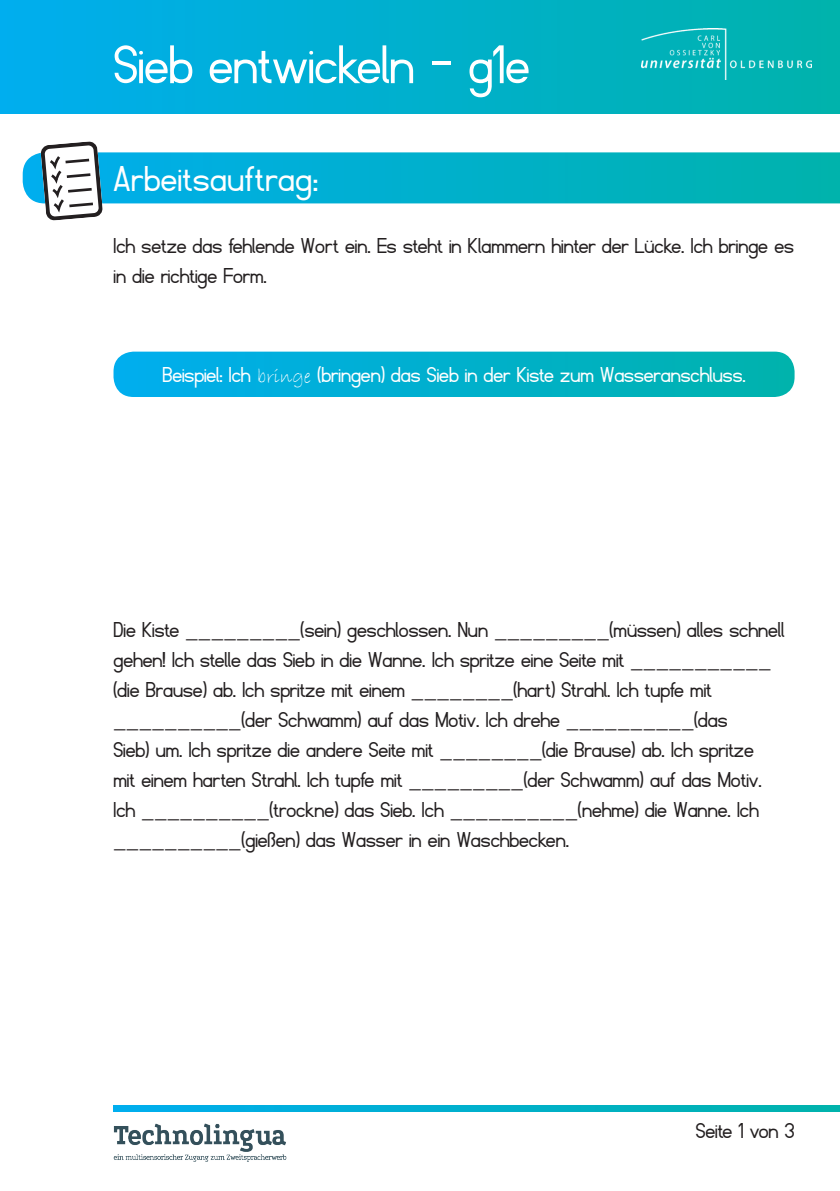
<style>
.page{position:relative;width:840px;height:1191px;background:#fff}
.page>*{position:absolute;margin:0;border:0;box-sizing:border-box;transform-origin:0 0}
.t1{font:60px "Fibel Nord";color:#fff}
.t2{font:40px "Fibel Nord";letter-spacing:.02em;color:#fff}
.t3{font:24px/30px "Fibel Nord";color:#231f20}
.t4{font:24px "Fibel Nord";color:#fff}
.s1{font-family:"Bradley Hand ITC";font-size:20px}
</style>
<div class="page">
<svg style="left:113px;top:1106px;width:726px;height:5px;background:#00afcc"></svg>
<div style="left:0;top:0;width:839px;height:113px;background:linear-gradient(to right,#00adee,#01b3ac)"></div>
<svg style="left:23px;top:152px;width:816px;height:51px;background:#03b1ca"></svg>
<svg style="left:113px;top:351px;width:681px;height:46px;background:#06b1cd"></svg>
<svg style="left:40px;top:141px;width:63px;height:80px"></svg>
<img style="left:113px;top:1123px;width:173px;height:39px">
<img style="left:641px;top:29px;width:170px;height:50px">
<h1 class="t1" style="left:113px;top:34px;width:417px">Sieb entwickeln - g1e</h1>
<h2 class="t2" style="left:113px;top:158px;width:206px">Arbeitsauftrag:</h2>
<p class="t3" style="left:113px;top:231px;width:681px">Ich setze das fehlende Wort ein. Es steht in Klammern hinter der Lücke. Ich bringe es in die richtige Form.</p>
<p class="t4" style="left:162px;top:362px;width:584px">Beispiel: Ich <span class="s1">bringe</span> (bringen) das Sieb in der Kiste zum Wasseranschluss.</p>
<p class="t3" style="left:113px;top:615px;width:672px">Die Kiste _________(sein) geschlossen. Nun _________(müssen) alles schnell gehen! Ich stelle das Sieb in die Wanne. Ich spritze eine Seite mit ___________ (die Brause) ab. Ich spritze mit einem ________(hart) Strahl. Ich tupfe mit __________(der Schwamm) auf das Motiv. Ich drehe __________(das<br>Sieb) um. Ich spritze die andere Seite mit ________(die Brause) ab. Ich spritze<br>mit einem harten Strahl. Ich tupfe mit _________(der Schwamm) auf das Motiv.<br>Ich __________(trockne) das Sieb. Ich __________(nehme) die Wanne. Ich __________(gießen) das Wasser in ein Waschbecken.</p>
<p class="t3" style="left:695px;top:1116px;width:100px">Seite 1 von 3</p>
</div>
